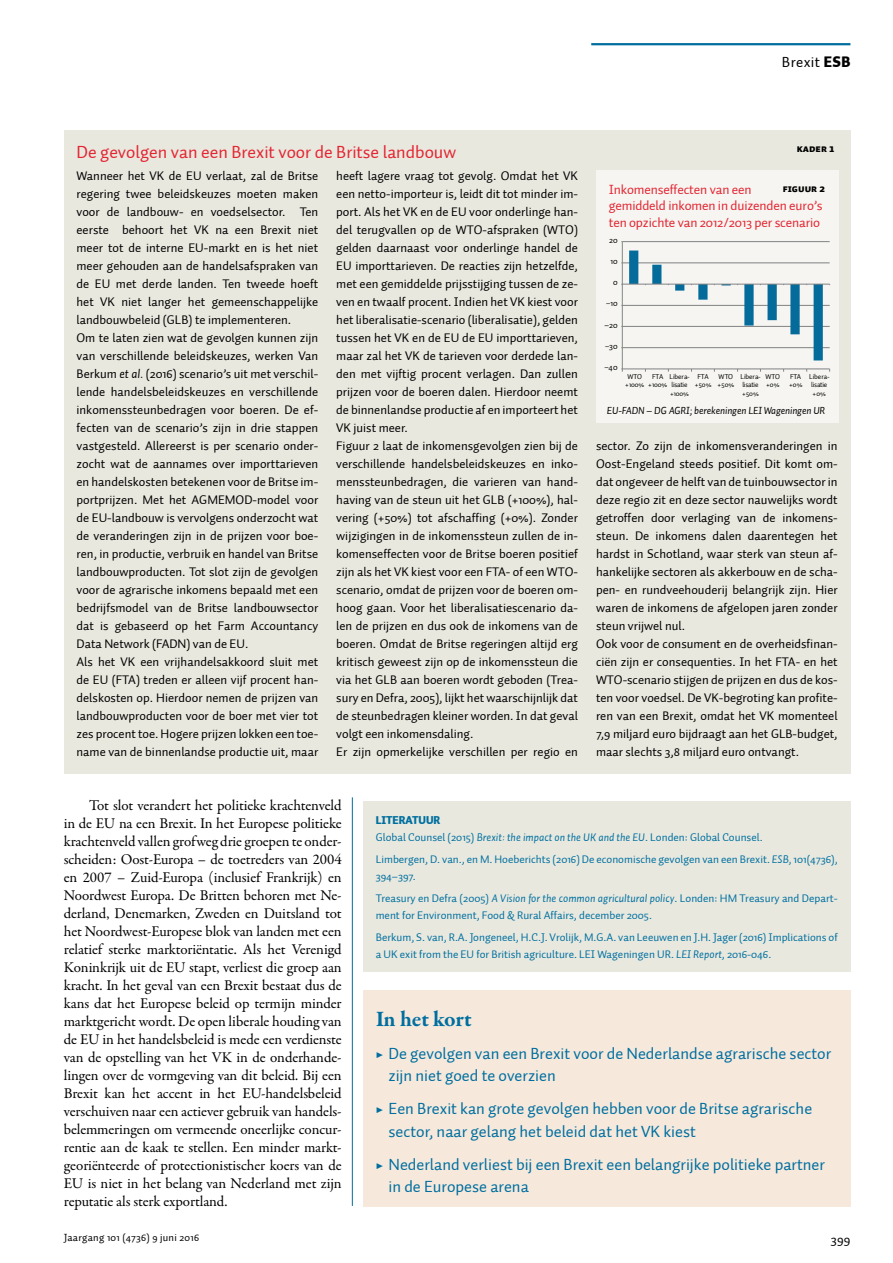
<style>
.page{position:relative;width:893px;height:1263px;background:#fff}
.page>*{position:absolute;margin:0;border:0;box-sizing:border-box;transform-origin:0 0}
.t1{font:700 22.5px "Garamond Premr Pro";letter-spacing:-.01em;color:#006e9f}
.t2{font:18px "Auto 1";color:#e32532}
.t3{font:16.5px/22.5px "Auto 1";color:#006e9f}
.t4{font:15px/18px "Garamond Premr Pro";letter-spacing:-.01em;color:#000;text-align:justify}
.t5{font:15px "Auto 1";letter-spacing:.025em;color:#000}
.t6{font:13.5px/16.5px "Auto 1";letter-spacing:-.01em;color:#e32532}
.t7{font:13.5px "Auto 1";color:#000}
.t8{font:12.75px/18px "Auto 1";color:#000}
.t9{font:11.25px/16.5px "Auto 1";color:#00709f}
.t10{font:italic 10.5px "Auto 1";letter-spacing:-.01em;color:#000}
.t11{font:10.5px "Auto 1";letter-spacing:.025em;color:#000}
.t12{font:10.5px "Auto 1 Black Sm Cp";color:#000}
.t13{font:8.7px "Auto 1";color:#000101}
.t14{font:7.2px/8.2px "Auto 1";letter-spacing:-.025em;color:#000101}
.s1{font-weight:900}
.s2{font-style:italic}
.s3{font-family:"Myriad Pro"}
.s4{font-family:"Garamond Premr Pro";font-weight:700}
</style>
<div class="page">
<hr style="left:591px;top:43px;width:259px;height:2px;background:#006e9f">
<div style="left:64px;top:131px;width:786px;height:643px;background:#e9e8df"></div>
<hr style="left:352px;top:797px;width:1px;height:409px;background:#006e9f">
<div style="left:363px;top:801px;width:487px;height:171px;background:#e9e8df"></div>
<div style="left:363px;top:990px;width:487px;height:216px;background:#f6e9dc"></div>
<div style="left:596px;top:170px;width:242px;height:253px;background:#f6f5f1"></div>
<hr style="left:622px;top:241px;width:208px;height:1px;background:#828485">
<hr style="left:622px;top:263px;width:208px;height:1px;background:#828485">
<hr style="left:622px;top:305px;width:208px;height:1px;background:#828485">
<hr style="left:622px;top:326px;width:208px;height:1px;background:#828485">
<hr style="left:622px;top:347px;width:208px;height:1px;background:#828485">
<hr style="left:622px;top:369px;width:208px;height:1px;background:#828485">
<hr style="left:622px;top:242px;width:1px;height:127px;background:#828485">
<hr style="left:622px;top:284px;width:208px;height:1px;background:#828485">
<svg style="left:629px;top:251px;width:194px;height:109px"></svg>
<p class="t5" style="left:782px;top:53px;width:70px">Brexit <span class="s1">ESB</span></p>
<h2 class="t2" style="left:77px;top:141px;width:381px">De gevolgen van een Brexit voor de Britse landbouw</h2>
<p class="t12" style="left:797px;top:143px;width:39px">KADER 1</p>
<p class="t8" style="left:77px;top:167px;width:243px">Wanneer het VK de EU verlaat, zal de Britse regering twee beleidskeuzes moeten maken voor de landbouw- en voedselsector. Ten eerste behoort het VK na een Brexit niet meer tot de interne EU-markt en is het niet meer gehouden aan de handelsafspraken van de EU met derde landen. Ten tweede hoeft het VK niet langer het gemeenschappelijke landbouwbeleid (GLB) te implementeren.<br>Om te laten zien wat de gevolgen kunnen zijn van verschillende beleidskeuzes, werken Van Berkum <span class="s2">et al.</span> (2016) scenario’s uit met verschil&shy;lende handelsbeleidskeuzes en verschillende inkomenssteunbedragen voor boeren. De ef&shy;fecten van de scenario’s zijn in drie stappen vastgesteld. Allereerst is per scenario onder&shy;zocht wat de aannames over importtarieven en handelskosten betekenen voor de Britse im&shy;portprijzen. Met het AGMEMOD-model voor de EU-landbouw is vervolgens onderzocht wat de veranderingen zijn in de prijzen voor boe&shy;ren, in productie, verbruik en handel van Britse landbouwproducten. Tot slot zijn de gevolgen voor de agrarische inkomens bepaald met een bedrijfsmodel van de Britse landbouwsector dat is gebaseerd op het Farm Accountancy Data Network (FADN) van de EU.<br>Als het VK een vrijhandelsakkoord sluit met de EU (FTA) treden er alleen vijf procent han&shy;delskosten op. Hierdoor nemen de prijzen van landbouwproducten voor de boer met vier tot zes procent toe. Hogere prijzen lokken een toe&shy;name van de binnenlandse productie uit, maar</p>
<p class="t8" style="left:336px;top:167px;width:243px">heeft lagere vraag tot gevolg. Omdat het VK een netto-importeur is, leidt dit tot minder im&shy;port. Als het VK en de EU voor onderlinge han&shy;del terugvallen op de WTO-afspraken (WTO) gelden daarnaast voor onderlinge handel de EU importtarieven. De reacties zijn hetzelfde, met een gemiddelde prijsstijging tussen de ze&shy;ven en twaalf procent. Indien het VK kiest voor het liberalisatie-scenario (liberalisatie), gelden tussen het VK en de EU de EU importtarieven, maar zal het VK de tarieven voor derdede lan&shy;den met vijftig procent verlagen. Dan zullen prijzen voor de boeren dalen. Hierdoor neemt de binnenlandse productie af en importeert het VK juist meer.<br>Figuur 2 laat de inkomensgevolgen zien bij de verschillende handelsbeleidskeuzes en inko&shy;menssteunbedragen, die varieren van hand&shy;having van de steun uit het GLB (+100%), hal&shy;vering (+50%) tot afschaffing (+0%). Zonder wijzigingen in de inkomenssteun zullen de in&shy;komenseffecten voor de Britse boeren positief zijn als het VK kiest voor een FTA- of een WTO&shy;scenario, omdat de prijzen voor de boeren om&shy;hoog gaan. Voor het liberalisatiescenario da&shy;len de prijzen en dus ook de inkomens van de boeren. Omdat de Britse regeringen altijd erg kritisch geweest zijn op de inkomenssteun die via het GLB aan boeren wordt geboden (Trea&shy;sury en Defra, 2005), lijkt het waarschijnlijk dat de steunbedragen kleiner worden. In dat geval volgt een inkomensdaling.<br>Er zijn opmerkelijke verschillen per regio en</p>
<p class="t6" style="left:609px;top:181px;width:215px">Inkomenseffecten van een<br>gemiddeld inkomen in duizenden euro’s ten opzichte van 2012/2013 per scenario</p>
<p class="t12" style="left:783px;top:182px;width:44px">FIGUUR 2</p>
<p class="t13" style="left:609px;top:234px;width:10px">20</p>
<p class="t13" style="left:611px;top:256px;width:9px">10</p>
<p class="t13" style="left:613px;top:277px;width:6px">0</p>
<p class="t13" style="left:606px;top:298px;width:13px"><span class="s3">–</span>10</p>
<p class="t13" style="left:605px;top:319px;width:15px">–20</p>
<p class="t13" style="left:605px;top:340px;width:14px"><span class="s3">–</span>30</p>
<p class="t13" style="left:604px;top:362px;width:15px"><span class="s3">–</span>40</p>
<p class="t14" style="left:669px;top:373px;width:22px">Libera&shy;lisatie +100%</p>
<p class="t14" style="left:809px;top:373px;width:22px">Libera&shy;lisatie +0%</p>
<p class="t10" style="left:607px;top:404px;width:220px">EU-FADN – DG AGRI; berekeningen LEI Wageningen UR</p>
<p class="t14" style="left:740px;top:373px;width:22px">Libera&shy;lisatie +50%</p>
<p class="t14" style="left:625px;top:373px;width:21px;text-align:center">WTO +100%</p>
<p class="t14" style="left:765px;top:373px;width:16px">WTO +0%</p>
<p class="t14" style="left:648px;top:373px;width:21px;text-align:center">FTA +100%</p>
<p class="t14" style="left:718px;top:373px;width:18px">WTO +50%</p>
<p class="t14" style="left:695px;top:373px;width:18px;text-align:center">FTA +50%</p>
<p class="t14" style="left:789px;top:373px;width:15px">FTA +0%</p>
<p class="t8" style="left:596px;top:437px;width:243px">sector. Zo zijn de inkomensveranderingen in Oost-Engeland steeds positief. Dit komt om&shy;dat ongeveer de helft van de tuinbouwsector in deze regio zit en deze sector nauwelijks wordt getroffen door verlaging van de inkomens&shy;steun. De inkomens dalen daarentegen het hardst in Schotland, waar sterk van steun af&shy;hankelijke sectoren als akkerbouw en de scha&shy;pen- en rundveehouderij belangrijk zijn. Hier waren de inkomens de afgelopen jaren zonder steun vrijwel nul.<br>Ook voor de consument en de overheidsfinan&shy;ciën zijn er consequenties. In het FTA- en het WTO-scenario stijgen de prijzen en dus de kos&shy;ten voor voedsel. De VK-begroting kan profite&shy;ren van een Brexit, omdat het VK momenteel 7,9 miljard euro bijdraagt aan het GLB-budget, maar slechts 3,8 miljard euro ontvangt.</p>
<p class="t4" style="left:64px;top:797px;width:279px;text-indent:26px">Tot slot verandert het politieke krachtenveld in de EU na een Brexit. In het Europese politieke krachtenveld vallen grofweg drie groepen te onder&shy;scheiden: Oost-Europa – de toetreders van 2004 en 2007 – Zuid-Europa (inclusief Frankrijk) en Noordwest Europa. De Britten behoren met Ne&shy;derland, Denemarken, Zweden en Duitsland tot het Noordwest-Europese blok van landen met een relatief sterke marktoriëntatie. Als het Verenigd Koninkrijk uit de EU stapt, verliest die groep aan kracht. In het geval van een Brexit bestaat dus de kans dat het Europese beleid op termijn minder marktgericht wordt. De open liberale houding van de EU in het handelsbeleid is mede een verdienste van de opstelling van het VK in de onderhande&shy;lingen over de vormgeving van dit beleid. Bij een Brexit kan het accent in het EU-handelsbeleid verschuiven naar een actiever gebruik van handels&shy;belemmeringen om vermeende oneerlijke concur&shy;rentie aan de kaak te stellen. Een minder markt&shy;georiënteerde of protectionistischer koers van de EU is niet in het belang van Nederland met zijn reputatie als sterk exportland.</p>
<p class="t9" style="left:376px;top:812px;width:388px"><span class="s1">LITERATUUR<br></span>Global Counsel (2015) <span class="s2">Brexit: the impact on the UK and the EU</span>. Londen: Global Counsel.</p>
<p class="t9" style="left:376px;top:851px;width:463px">Limbergen, D. van., en M. Hoeberichts (2016) De economische gevolgen van een Brexit. <span class="s2">ESB,</span> 101(4736),<br>394–397.</p>
<p class="t9" style="left:376px;top:890px;width:463px">Treasury en Defra (2005) <span class="s2">A Vision for the common agricultural policy</span>. Londen: HM Treasury and Depart&shy;ment for Environment, Food &amp; Rural Affairs, december 2005.</p>
<p class="t9" style="left:376px;top:929px;width:463px">Berkum, S. van, R.A. Jongeneel, H.C.J. Vrolijk, M.G.A. van Leeuwen en J.H. Jager (2016) Implications of a UK exit from the EU for British agriculture. LEI Wageningen UR. <span class="s2">LEI Report</span>, 2016-046.</p>
<h1 class="t1" style="left:376px;top:1005px;width:98px">In het kort</h1>
<p class="t3" style="left:388px;top:1042px;width:444px;text-indent:-13px"><span class="s4">▶</span> De gevolgen van een Brexit voor de Nederlandse agrarische sector zijn niet goed te overzien</p>
<p class="t3" style="left:388px;top:1097px;width:425px;text-indent:-13px"><span class="s4">▶</span> Een Brexit kan grote gevolgen hebben voor de Britse agrarische sector, naar gelang het beleid dat het VK kiest</p>
<p class="t3" style="left:388px;top:1153px;width:438px;text-indent:-13px"><span class="s4">▶</span> Nederland verliest bij een Brexit een belangrijke politieke partner in de Europese arena</p>
<p class="t11" style="left:64px;top:1231px;width:137px">Jaargang 101 (4736) 9 juni 2016</p>
<p class="t7" style="left:831px;top:1231px;width:21px">399</p>
</div>
